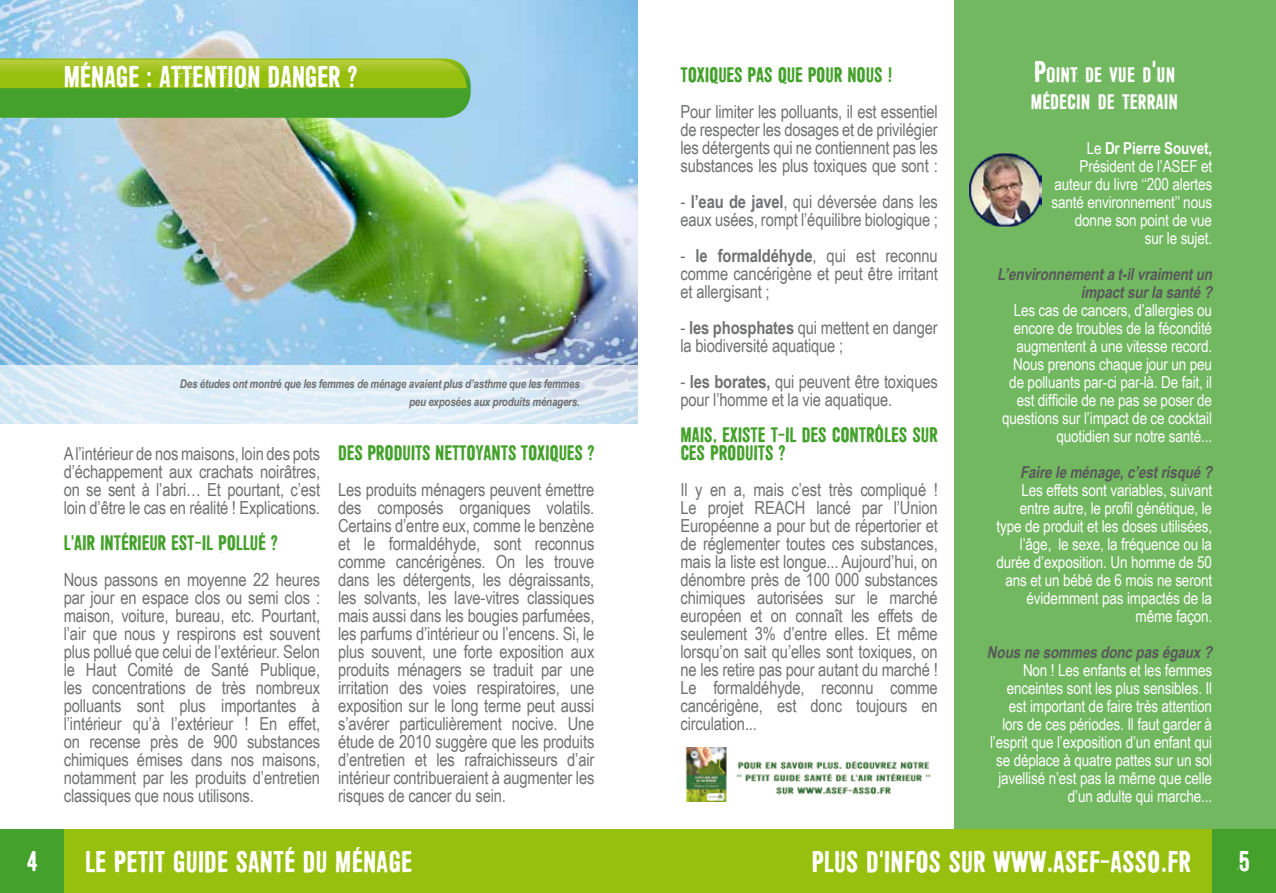
<style>
.page{position:relative;width:1276px;height:893px;background:#fff}
.page>*{position:absolute;margin:0;border:0;box-sizing:border-box;transform-origin:0 0}
.t1{font:30px "Shoemaker";color:#fff}
.t2{font:30px "Shoemaker";letter-spacing:-.01em;color:#feffff}
.t3{font:28.5px "Shoemaker";color:#fff}
.t4{font:21px/18px "Shoemaker";letter-spacing:-.01em;color:#44a12b}
.t5{font:21px/27px "Shoemaker";color:#fff}
.t6{font:18px/18px "Arial Narrow";letter-spacing:-.01em;color:#707172;text-align:justify}
.t7{font:16.5px/18px "Arial Narrow";letter-spacing:-.01em;color:#feffff;text-align:right}
.t8{font:16.5px/18px "Arial Narrow";letter-spacing:-.01em;color:#fff;text-align:right}
.t9{font:italic 700 16.5px/18px "Arial Narrow";color:#58585a;text-align:right}
.t10{font:italic 700 12px/18px "Arial Narrow";letter-spacing:-.02em;color:#707172;text-align:right}
.s1{font-weight:700}
.s2{font-size:30px}
</style>
<div class="page">
<div style="left:64px;top:829px;width:574px;height:64px;background:#97bf0d"></div>
<div style="left:638px;top:829px;width:574px;height:64px;background:#97bf0d"></div>
<div style="left:0;top:829px;width:64px;height:64px;background:#44a12b"></div>
<div style="left:1212px;top:829px;width:64px;height:64px;background:#44a12b"></div>
<div style="left:954px;top:0;width:322px;height:829px;background:#72b860"></div>
<img style="left:968px;top:152px;width:73px;height:76px">
<img style="left:0;top:0;width:638px;height:365px">
<svg style="left:0;top:365px;width:638px;height:59px;background:#deecf6"></svg>
<svg style="left:0;top:58px;width:471px;height:60px;background:#72b226"></svg>
<img style="left:685px;top:748px;width:246px;height:54px">
<h1 class="t2" style="left:64px;top:59px;width:295px">MÉNAGE : ATTENTION DANGER ?</h1>
<p class="t10" style="left:180px;top:374px;width:401px">Des études ont montré que les femmes de ménage avaient plus d’asthme que les femmes peu exposées aux produits ménagers.</p>
<p class="t6" style="left:64px;top:444px;width:258px">A l’intérieur de nos maisons, loin des pots d’échappement aux crachats noirâtres, on se sent à l’abri… Et pourtant, c’est loin d’être le cas en réalité ! Explications.</p>
<p class="t4" style="left:64px;top:533px;width:216px">L'AIR INTÉRIEUR EST-IL POLLUÉ ?</p>
<p class="t6" style="left:64px;top:570px;width:258px">Nous passons en moyenne 22 heures par jour en espace clos ou semi clos : maison, voiture, bureau, etc. Pourtant, l’air que nous y respirons est souvent plus pollué que celui de l’extérieur. Selon le Haut Comité de Santé Publique, les concentrations de très nombreux polluants sont plus importantes à l’intérieur qu’à l’extérieur ! En effet, on recense près de 900 substances chimiques émises dans nos maisons, notamment par les produits d’entretien classiques que nous utilisons.</p>
<p class="t4" style="left:338px;top:443px;width:258px">DES PRODUITS NETTOYANTS TOXIQUES ?</p>
<p class="t6" style="left:338px;top:480px;width:258px">Les produits ménagers peuvent émettre des composés organiques volatils.<br>Certains d’entre eux, comme le benzène et le formaldéhyde, sont reconnus comme cancérigènes. On les trouve dans les détergents, les dégraissants, les solvants, les lave-vitres classiques mais aussi dans les bougies parfumées, les parfums d’intérieur ou l’encens. Si, le plus souvent, une forte exposition aux produits ménagers se traduit par une irritation des voies respiratoires, une exposition sur le long terme peut aussi s’avérer particulièrement nocive. Une étude de 2010 suggère que les produits d’entretien et les rafraichisseurs d’air intérieur contribueraient à augmenter les risques de cancer du sein.</p>
<p class="t4" style="left:680px;top:65px;width:214px">TOXIQUES PAS QUE POUR NOUS !</p>
<p class="t6" style="left:680px;top:102px;width:259px">Pour limiter les polluants, il est essentiel de respecter les dosages et de privilégier les détergents qui ne contiennent pas les substances les plus toxiques que sont :</p>
<p class="t6" style="left:680px;top:192px;width:259px">- <span class="s1">l’eau de javel</span>, qui déversée dans les eaux usées, rompt l’équilibre biologique ;</p>
<p class="t6" style="left:680px;top:246px;width:259px">- <span class="s1">le formaldéhyde</span>, qui est reconnu comme cancérigène et peut être irritant et allergisant ;</p>
<p class="t6" style="left:680px;top:318px;width:259px">- <span class="s1">les phosphates</span> qui mettent en danger la biodiversité aquatique ;</p>
<p class="t6" style="left:680px;top:372px;width:259px">- <span class="s1">les borates,</span> qui peuvent être toxiques pour l’homme et la vie aquatique.</p>
<p class="t4" style="left:680px;top:425px;width:259px">MAIS, EXISTE T-IL DES CONTRÔLES SUR<br>CES PRODUITS ?</p>
<p class="t6" style="left:680px;top:480px;width:259px">Il y en a, mais c’est très compliqué !<br>Le projet REACH lancé par l’Union Européenne a pour but de répertorier et de réglementer toutes ces substances, mais la liste est longue... Aujourd’hui, on dénombre près de 100 000 substances chimiques autorisées sur le marché européen et on connaît les effets de seulement 3% d’entre elles. Et même lorsqu’on sait qu’elles sont toxiques, on ne les retire pas pour autant du marché !<br>Le formaldéhyde, reconnu comme cancérigène, est donc toujours en circulation...</p>
<p class="t5" style="left:1030px;top:61px;width:149px"><span class="s2">P</span>OINT DE VUE D<span class="s2">'</span>UN<br>MÉDECIN DE TERRAIN</p>
<p class="t7" style="left:1051px;top:138px;width:162px">Le <span class="s1">Dr Pierre Souvet,<br></span>Président de l’ASEF et auteur du livre ‘‘200 alertes santé environnement’’ nous donne son point de vue<br>sur le sujet.</p>
<p class="t9" style="left:997px;top:264px;width:220px">L’environnementat-ilvraimentun impactsurlasanté?</p>
<p class="t7" style="left:1002px;top:300px;width:211px">Les cas de cancers, d’allergies ou encore de troubles de la fécondité augmentent à une vitesse record.<br>Nous prenons chaque jour un peu de polluants par-ci par-là. De fait, il est difficile de ne pas se poser de questions sur l’impact de ce cocktail quotidien sur notre santé...</p>
<p class="t9" style="left:1020px;top:462px;width:198px">Faireleménage,c’estrisqué?</p>
<p class="t8" style="left:996px;top:480px;width:217px">Les effets sont variables, suivant entre autre, le profil génétique, le type de produit et les doses utilisées, l’âge, le sexe, la fréquence ou la durée d’exposition. Un homme de 50 ans et un bébé de 6 mois ne seront évidemment pas impactés de la même façon.</p>
<p class="t9" style="left:987px;top:642px;width:231px">Nousnesommesdoncpaségaux?</p>
<p class="t7" style="left:990px;top:660px;width:224px">Non ! Les enfants et les femmes enceintes sont les plus sensibles. Il est important de faire très attention lors de ces périodes. Il faut garder à l’esprit que l’exposition d’un enfant qui se déplace à quatre pattes sur un sol javellisé n’est pas la même que celle d’un adulte qui marche...</p>
<h2 class="t3" style="left:26px;top:845px;width:13px">4</h2>
<h1 class="t1" style="left:85px;top:844px;width:329px">LE PETIT GUIDE SANTÉ DU MÉNAGE</h1>
<h1 class="t1" style="left:811px;top:844px;width:381px">PLUS D'INFOS SUR WWW.ASEF-ASSO.FR</h1>
<h2 class="t3" style="left:1238px;top:845px;width:13px">5</h2>
</div>
